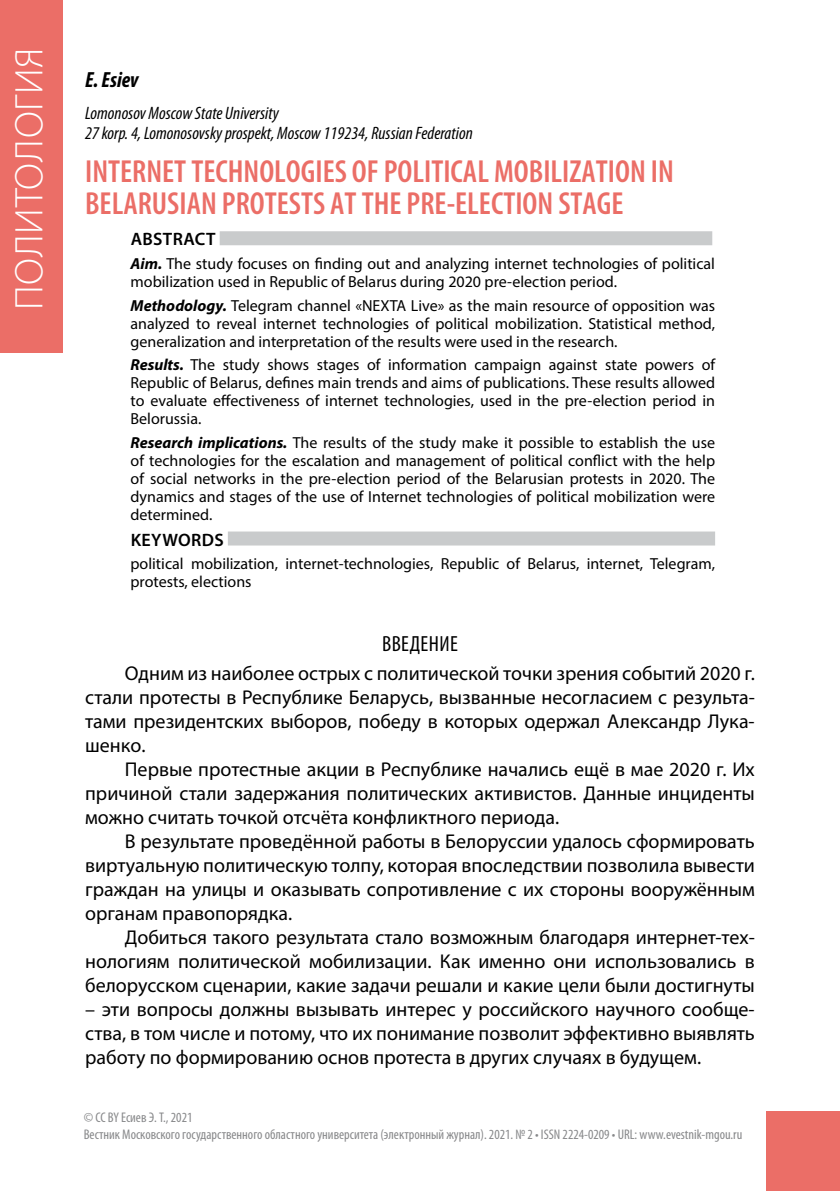
<style>
.page{position:relative;width:840px;height:1191px;background:#fff}
.page>*{position:absolute;margin:0;border:0;box-sizing:border-box;transform-origin:0 0}
.t1{font:300 40px "Myriad Pro";letter-spacing:.02em;color:#fff}
.t2{font:600 condensed 32px/32px "Myriad Pro";color:#eb6e67}
.t3{font:condensed 22px "Myriad Pro";letter-spacing:.02em;color:#000}
.t4{font:italic 700 condensed 22px "Myriad Pro";color:#000}
.t5{font:20px/24px "Myriad Pro";color:#000;text-align:justify}
.t6{font:italic condensed 18px/20px "Myriad Pro";color:#000}
.t7{font:600 18px "Myriad Pro";letter-spacing:.02em;color:#000}
.t8{font:16px/18px "Myriad Pro";color:#000;text-align:justify}
.t9{font:condensed 14px/16.8px "Myriad Pro";color:#87888a}
.s1{font-weight:700;font-style:italic}
</style>
<div class="page">
<div style="left:765px;top:1111px;width:74px;height:80px;background:#eb6e67"></div>
<div style="left:0;top:0;width:62px;height:353px;background:#eb6e67"></div>
<div style="left:219px;top:231px;width:492px;height:14px;background:#c9cbcc"></div>
<div style="left:228px;top:531px;width:486px;height:14px;background:#c9cbcc"></div>
<h1 class="t1" style="left:5px;top:310px;width:265px;rotate:-90deg">политология</h1>
<h3 class="t4" style="left:85px;top:66px;width:55px">E. Esiev</h3>
<p class="t6" style="left:85px;top:103px;width:389px">Lomonosov Moscow State University<br>27 korp. 4, Lomonosovsky prospekt, Moscow 119234, Russian Federation</p>
<h2 class="t2" style="left:85px;top:155px;width:590px">INTERNET TECHNOLOGIES OF POLITICAL MOBILIZATION IN<br>BELARUSIAN PROTESTS AT THE PRE-ELECTION STAGE</h2>
<p class="t7" style="left:131px;top:228px;width:86px">ABSTRACT</p>
<p class="t8" style="left:130px;top:254px;width:585px"><span class="s1">Aim.</span> The study focuses on finding out and analyzing internet technologies of political mobilization used in Republic of Belarus during 2020 pre-election period.</p>
<p class="t8" style="left:130px;top:296px;width:585px"><span class="s1">Methodology.</span> Telegram channel «NEXTA Live» as the main resource of opposition was analyzed to reveal internet technologies of political mobilization. Statistical method, generalization and interpretation of the results were used in the research.</p>
<p class="t8" style="left:130px;top:356px;width:585px"><span class="s1">Results.</span> The study shows stages of information campaign against state powers of Republic of Belarus, defines main trends and aims of publications. These results allowed to evaluate effectiveness of internet technologies, used in the pre-election period in Belorussia.</p>
<p class="t8" style="left:130px;top:433px;width:585px"><span class="s1">Research implications.</span> The results of the study make it possible to establish the use of technologies for the escalation and management of political conflict with the help of social networks in the pre-election period of the Belarusian protests in 2020. The dynamics and stages of the use of Internet technologies of political mobilization were determined.</p>
<p class="t7" style="left:131px;top:528px;width:95px">KEYWORDS</p>
<p class="t8" style="left:130px;top:554px;width:585px">political mobilization, internet-technologies, Republic of Belarus, internet, Telegram, protests, elections</p>
<h3 class="t3" style="left:382px;top:630px;width:75px">Введение</h3>
<p class="t5" style="left:85px;top:661px;width:671px;text-indent:40px">Одним из наиболее острых с политической точки зрения событий 2020 г. стали протесты в Республике Беларусь, вызванные несогласием с результа&shy;тами президентских выборов, победу в которых одержал Александр Лука&shy;шенко.</p>
<p class="t5" style="left:85px;top:757px;width:671px;text-indent:40px">Первые протестные акции в Республике начались ещё в мае 2020 г. Их причиной стали задержания политических активистов. Данные инциденты можно считать точкой отсчёта конфликтного периода.</p>
<p class="t5" style="left:85px;top:829px;width:671px;text-indent:40px">В результате проведённой работы в Белоруссии удалось сформировать виртуальную политическую толпу, которая впоследствии позволила вывести граждан на улицы и оказывать сопротивление с их стороны вооружённым органам правопорядка.</p>
<p class="t5" style="left:85px;top:925px;width:671px;text-indent:40px">Добиться такого результата стало возможным благодаря интернет-тех&shy;нологиям политической мобилизации. Как именно они использовались в белорусском сценарии, какие задачи решали и какие цели были достигнуты</p>
<p class="t5" style="left:85px;top:997px;width:671px">– эти вопросы должны вызывать интерес у российского научного сообще&shy;ства, в том числе и потому, что их понимание позволит эффективно выявлять работу по формированию основ протеста в других случаях в будущем.</p>
<p class="t9" style="left:84px;top:1109px;width:659px">© CC BY Есиев Э. Т., 2021<br>Вестник Московского государственного областного университета (электронный журнал). 2021. № 2 • ISSN 2224-0209 • URL: www.evestnik-mgou.ru</p>
</div>
